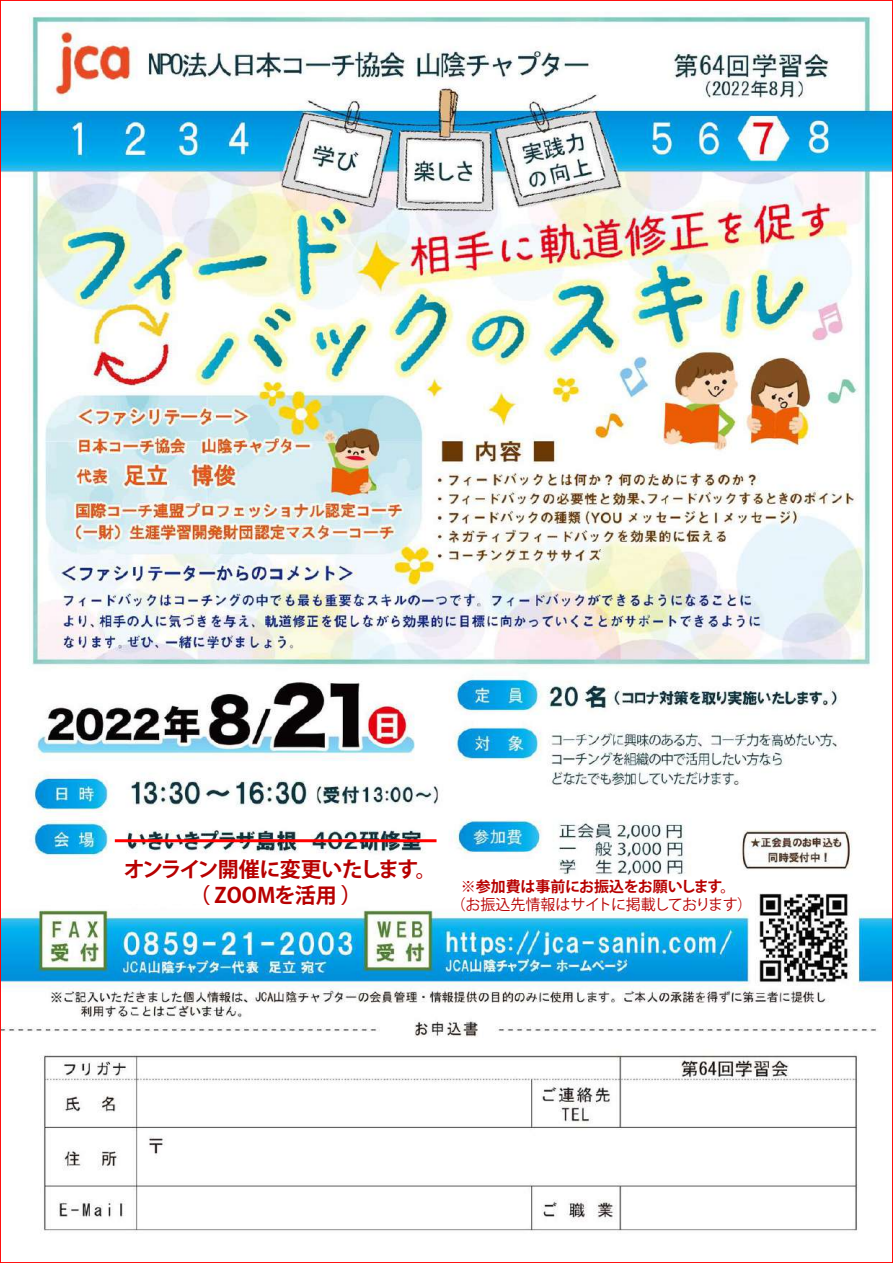
<style>
.page{position:relative;width:893px;height:1263px;background:#fff}
.page>*{position:absolute;margin:0;border:0;box-sizing:border-box;transform-origin:0 0}
.t1{font:700 21px/25.2px "Koz Go Pr 6 N";letter-spacing:-.035em;color:#b70000;text-align:center}
.t2{font:15px "Koz Go Pr 6 N";letter-spacing:-.025em;color:#b70000}
.t3{font:700 15px "Koz Go Pr 6 N";letter-spacing:-.02em;color:#b70000}
</style>
<div class="page">
<img style="left:3px;top:12px;width:887px;height:1222px">
<hr style="left:115px;top:839px;width:322px;height:3px;background:#f00">
<div style="left:115px;top:856px;width:247px;height:48px;background:#fff"></div>
<div style="left:484px;top:880px;width:263px;height:30px;background:#fff"></div>
<p class="t1" style="left:124px;top:857px;width:315px">オンライン開催に変更いたします。（ ZOOMを活用 ）</p>
<p class="t3" style="left:461px;top:878px;width:276px">※参加費は事前にお振込をお願いします。</p>
<p class="t2" style="left:451px;top:896px;width:303px">（お振込先情報はサイトに掲載しております）</p>
</div>
